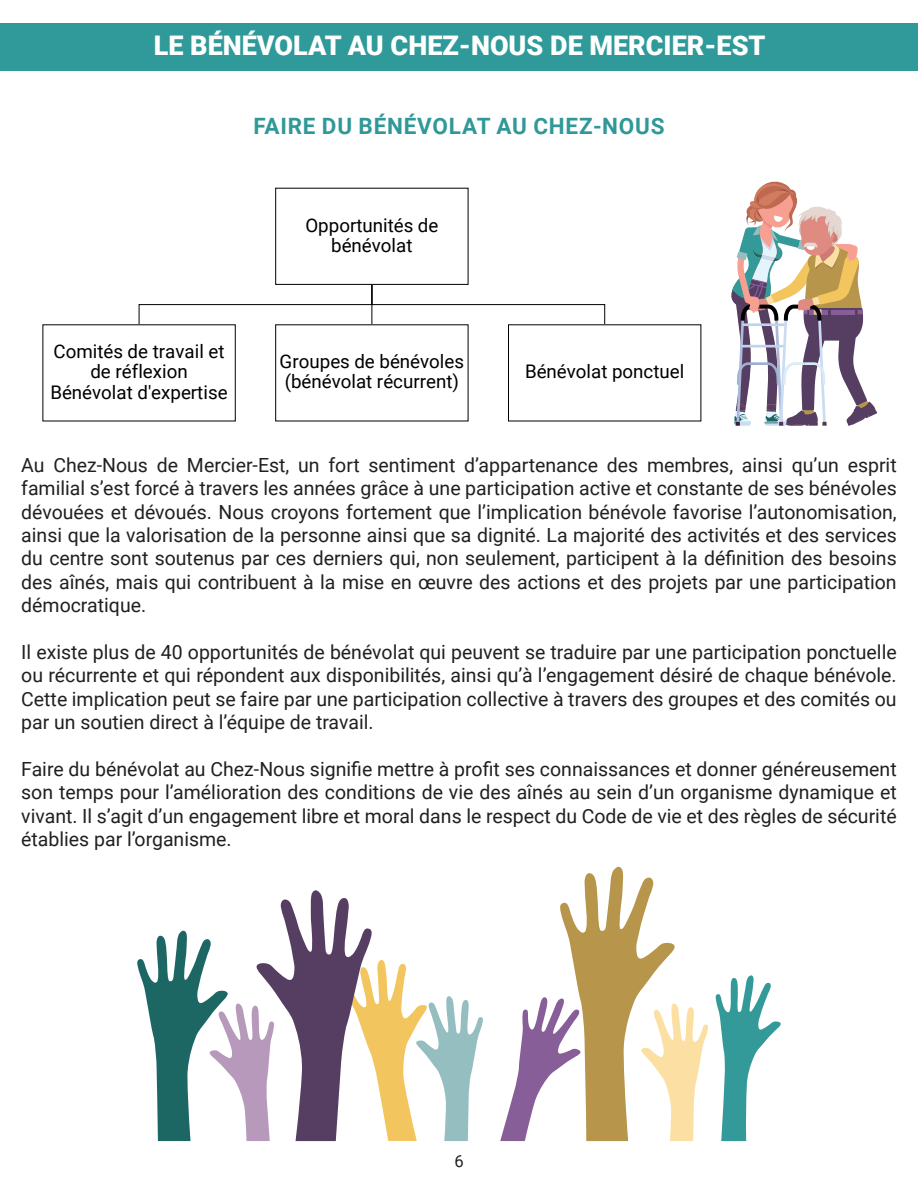
<style>
.page{position:relative;width:918px;height:1188px;background:#fff}
.page>*{position:absolute;margin:0;border:0;box-sizing:border-box;transform-origin:0 0}
.t1{font:900 27px "Roboto";color:#fff}
.t2{font:700 22.5px "Roboto";letter-spacing:.035em;color:#309898}
.t3{font:19.5px/23.4px "Roboto";color:#221f1f;text-align:justify}
.t4{font:18.75px/20.2px "Roboto";color:#000;text-align:center}
.t5{font:16.5px "Roboto";color:#221f1f}
</style>
<div class="page">
<div style="left:0;top:23px;width:918px;height:47px;background:#2f9a99"></div>
<svg style="left:138px;top:285px;width:468px;height:39px"></svg>
<div style="left:275px;top:188px;width:194px;height:97px;border:1px solid #000"></div>
<svg style="left:731px;top:181px;width:146px;height:245px"></svg>
<svg style="left:500px;top:866px;width:208px;height:275px"></svg>
<svg style="left:715px;top:975px;width:66px;height:166px"></svg>
<svg style="left:137px;top:890px;width:346px;height:251px"></svg>
<h1 class="t1" style="left:154px;top:35px;width:613px">LE BÉNÉVOLAT AU CHEZ-NOUS DE MERCIER-EST</h1>
<p class="t2" style="left:253px;top:117px;width:413px">FAIRE DU BÉNÉVOLAT AU CHEZ-NOUS</p>
<p class="t4" style="left:305px;top:216px;width:134px">Opportunités de bénévolat</p>
<p class="t4" style="left:50px;top:343px;width:179px">Comités de travail et de réflexion<br>Bénévolat d'expertise</p>
<p class="t4" style="left:280px;top:353px;width:186px;text-align:left">Groupes de bénévoles (bénévolat récurrent)</p>
<p class="t4" style="left:525px;top:363px;width:161px">Bénévolat ponctuel</p>
<p class="t3" style="left:21px;top:455px;width:877px">Au Chez-Nous de Mercier-Est, un fort sentiment d’appartenance des membres, ainsi qu’un esprit familial s’est forcé à travers les années grâce à une participation active et constante de ses bénévoles dévouées et dévoués. Nous croyons fortement que l’implication bénévole favorise l’autonomisation, ainsi que la valorisation de la personne ainsi que sa dignité. La majorité des activités et des services du centre sont soutenus par ces derniers qui, non seulement, participent à la définition des besoins des aînés, mais qui contribuent à la mise en œuvre des actions et des projets par une participation démocratique.</p>
<p class="t3" style="left:21px;top:640px;width:877px">Il existe plus de 40 opportunités de bénévolat qui peuvent se traduire par une participation ponctuelle ou récurrente et qui répondent aux disponibilités, ainsi qu’à l’engagement désiré de chaque bénévole.<br>Cette implication peut se faire par une participation collective à travers des groupes et des comités ou par un soutien direct à l’équipe de travail.</p>
<p class="t3" style="left:21px;top:757px;width:877px">Faire du bénévolat au Chez-Nous signifie mettre à profit ses connaissances et donner généreusement son temps pour l’amélioration des conditions de vie des aînés au sein d’un organisme dynamique et vivant. Il s’agit d’un engagement libre et moral dans le respect du Code de vie et des règles de sécurité établies par l’organisme.</p>
<p class="t5" style="left:454px;top:1154px;width:11px">6</p>
</div>
